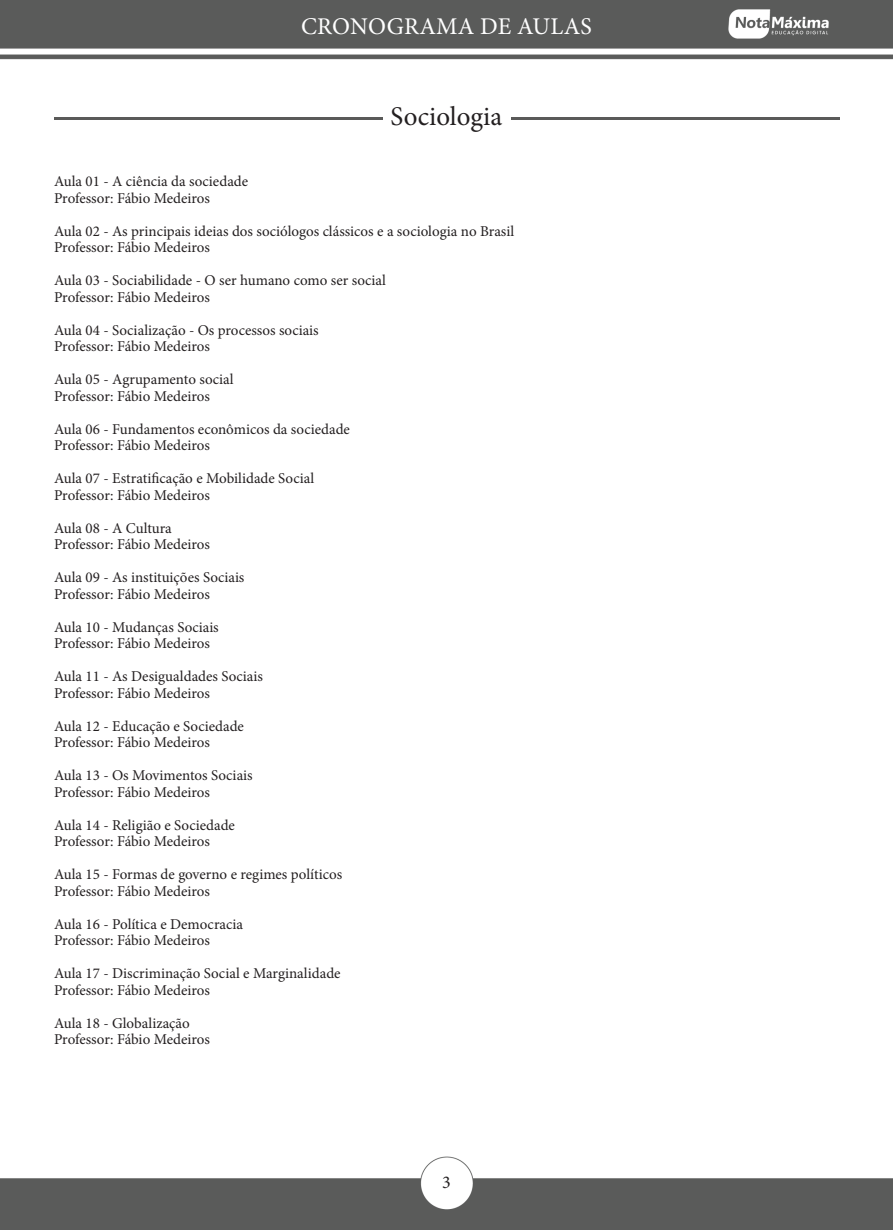
<style>
.page{position:relative;width:893px;height:1230px;background:#fff}
.page>*{position:absolute;margin:0;border:0;box-sizing:border-box;transform-origin:0 0}
.t1{font:27px "Minion Pro";color:#231f20}
.t2{font:24px "Minion Pro";letter-spacing:.01em;color:#fff}
.t3{font:18px "Minion Pro";color:#231f20}
.t4{font:15px "Minion Pro";color:#231f20}
</style>
<div class="page">
<img style="left:0;top:0;width:893px;height:1230px">
<hr style="left:54px;top:117px;width:328px;height:3px;background:#5a5a59">
<hr style="left:512px;top:117px;width:328px;height:3px;background:#5a5a59">
<h2 class="t2" style="left:301px;top:10px;width:292px">CRONOGRAMA DE AULAS</h2>
<p class="t1" style="left:390px;top:98px;width:113px">Sociologia</p>
<p class="t4" style="left:54px;top:172px;width:196px">Aula 01 - A ciência da sociedade</p>
<p class="t4" style="left:54px;top:188px;width:157px">Professor: Fábio Medeiros</p>
<p class="t4" style="left:54px;top:221px;width:462px">Aula 02 - As principais ideias dos sociólogos clássicos e a sociologia no Brasil</p>
<p class="t4" style="left:54px;top:238px;width:157px">Professor: Fábio Medeiros</p>
<p class="t4" style="left:54px;top:271px;width:333px">Aula 03 - Sociabilidade - O ser humano como ser social</p>
<p class="t4" style="left:54px;top:287px;width:157px">Professor: Fábio Medeiros</p>
<p class="t4" style="left:54px;top:320px;width:266px">Aula 04 - Socialização - Os processos sociais</p>
<p class="t4" style="left:54px;top:337px;width:157px">Professor: Fábio Medeiros</p>
<p class="t4" style="left:54px;top:370px;width:181px">Aula 05 - Agrupamento social</p>
<p class="t4" style="left:54px;top:386px;width:157px">Professor: Fábio Medeiros</p>
<p class="t4" style="left:54px;top:419px;width:298px">Aula 06 - Fundamentos econômicos da sociedade</p>
<p class="t4" style="left:54px;top:436px;width:157px">Professor: Fábio Medeiros</p>
<p class="t4" style="left:54px;top:469px;width:262px">Aula 07 - Estratificação e Mobilidade Social</p>
<p class="t4" style="left:54px;top:485px;width:157px">Professor: Fábio Medeiros</p>
<p class="t4" style="left:54px;top:518px;width:119px">Aula 08 - A Cultura</p>
<p class="t4" style="left:54px;top:535px;width:157px">Professor: Fábio Medeiros</p>
<p class="t4" style="left:54px;top:568px;width:192px">Aula 09 - As instituições Sociais</p>
<p class="t4" style="left:54px;top:584px;width:157px">Professor: Fábio Medeiros</p>
<p class="t4" style="left:54px;top:617px;width:166px">Aula 10 - Mudanças Sociais</p>
<p class="t4" style="left:54px;top:634px;width:157px">Professor: Fábio Medeiros</p>
<p class="t4" style="left:54px;top:667px;width:210px">Aula 11 - As Desigualdades Sociais</p>
<p class="t4" style="left:54px;top:683px;width:157px">Professor: Fábio Medeiros</p>
<p class="t4" style="left:54px;top:716px;width:191px">Aula 12 - Educação e Sociedade</p>
<p class="t4" style="left:54px;top:733px;width:157px">Professor: Fábio Medeiros</p>
<p class="t4" style="left:54px;top:766px;width:200px">Aula 13 - Os Movimentos Sociais</p>
<p class="t4" style="left:54px;top:782px;width:157px">Professor: Fábio Medeiros</p>
<p class="t4" style="left:54px;top:815px;width:183px">Aula 14 - Religião e Sociedade</p>
<p class="t4" style="left:54px;top:832px;width:157px">Professor: Fábio Medeiros</p>
<p class="t4" style="left:54px;top:865px;width:290px">Aula 15 - Formas de governo e regimes políticos</p>
<p class="t4" style="left:54px;top:881px;width:157px">Professor: Fábio Medeiros</p>
<p class="t4" style="left:54px;top:914px;width:191px">Aula 16 - Política e Democracia</p>
<p class="t4" style="left:54px;top:931px;width:157px">Professor: Fábio Medeiros</p>
<p class="t4" style="left:54px;top:964px;width:288px">Aula 17 - Discriminação Social e Marginalidade</p>
<p class="t4" style="left:54px;top:980px;width:157px">Professor: Fábio Medeiros</p>
<p class="t4" style="left:54px;top:1013px;width:137px">Aula 18 - Globalização</p>
<p class="t4" style="left:54px;top:1030px;width:157px">Professor: Fábio Medeiros</p>
<p class="t3" style="left:442px;top:1170px;width:10px">3</p>
</div>
